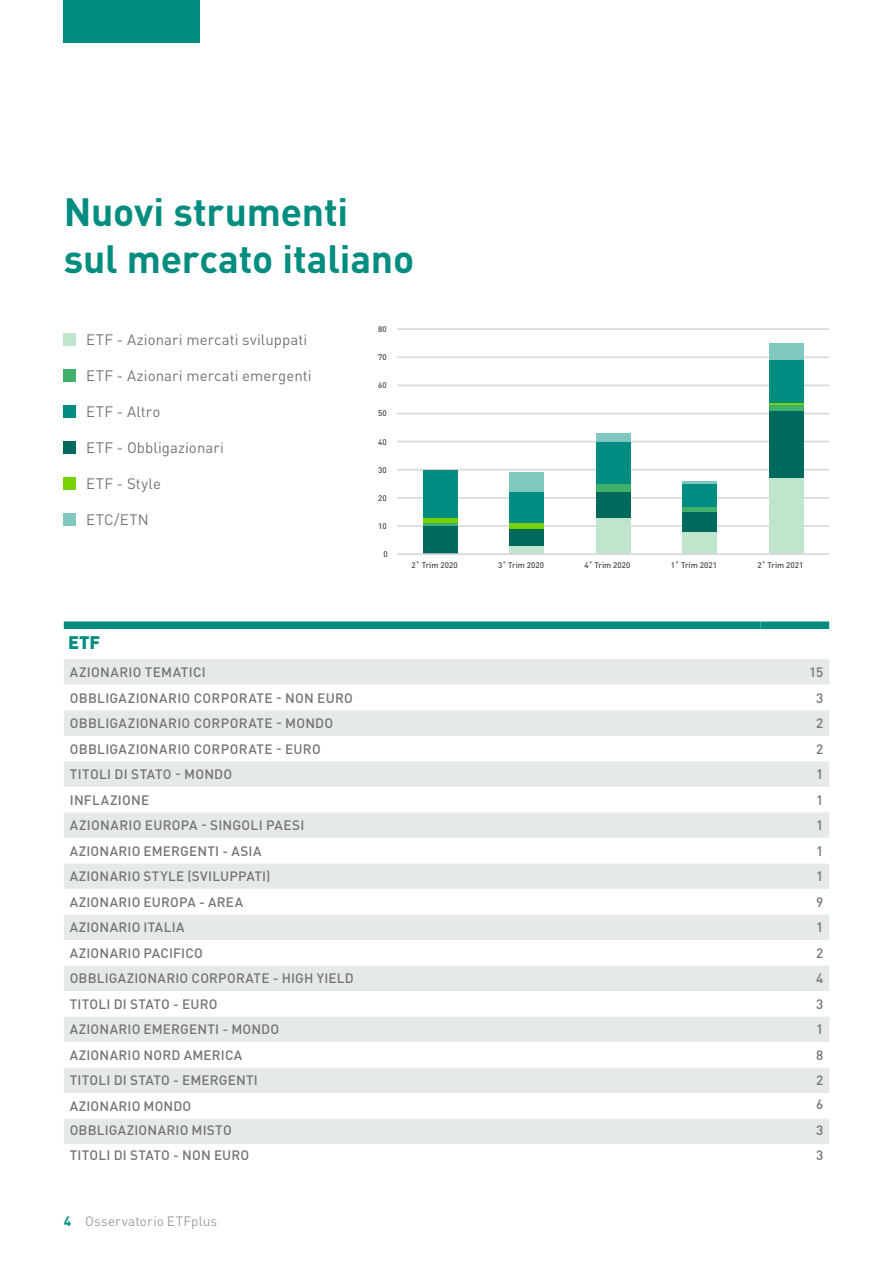
<style>
.page{position:relative;width:893px;height:1263px;background:#fff}
.page>*{position:absolute;margin:0;border:0;box-sizing:border-box;transform-origin:0 0}
.t1{font:700 39px/46.8px "DIN Pro";letter-spacing:-.005em;color:#008d7f}
.t2{font:900 18px "DIN Pro";color:#008d7f}
.t3{font:15px "DIN Pro";letter-spacing:.005em;color:#747474}
.t4{font:500 13.5px "DIN Pro";letter-spacing:.02em;color:#747474}
.t5{font:13.5px "DIN Pro";letter-spacing:.015em;color:#9d9d9c}
.t6{font:500 8.1px "DIN Pro";color:#454545}
.s1{font-weight:700;color:#008d7f}
</style>
<div class="page">
<div style="left:64px;top:0;width:136px;height:43px;background:#008d7f"></div>
<div style="left:64px;top:659px;width:765px;height:26px;background:#e6e9ea"></div>
<svg style="left:64px;top:710px;width:765px;height:434px;fill:#e6e9ea"></svg>
<svg style="left:64px;top:838px;width:765px;height:280px"></svg>
<div style="left:64px;top:621px;width:696px;height:8px;background:#008d7f"></div>
<div style="left:760px;top:621px;width:69px;height:8px;background:#008d7f"></div>
<div style="left:64px;top:333px;width:12px;height:12px;background:#bfe6cc"></div>
<div style="left:64px;top:441px;width:12px;height:12px;background:#00695e"></div>
<div style="left:64px;top:369px;width:12px;height:12px;background:#40b06b"></div>
<div style="left:64px;top:477px;width:12px;height:12px;background:#78d100"></div>
<div style="left:64px;top:405px;width:12px;height:12px;background:#008c80"></div>
<div style="left:64px;top:513px;width:12px;height:12px;background:#80c7bf"></div>
<hr style="left:397px;top:525px;width:432px;height:2px;background:#d9d9d9">
<hr style="left:397px;top:497px;width:432px;height:2px;background:#d9d9d9">
<hr style="left:397px;top:469px;width:432px;height:1px;background:#d9d9d9">
<hr style="left:397px;top:441px;width:432px;height:1px;background:#d9d9d9">
<hr style="left:397px;top:413px;width:432px;height:1px;background:#d9d9d9">
<hr style="left:397px;top:385px;width:432px;height:1px;background:#d9d9d9">
<hr style="left:397px;top:356px;width:432px;height:2px;background:#d9d9d9">
<hr style="left:397px;top:328px;width:432px;height:2px;background:#d9d9d9">
<div style="left:509px;top:546px;width:35px;height:8px;background:#bfe6cc"></div>
<div style="left:596px;top:517px;width:35px;height:37px;background:#bfe6cc"></div>
<div style="left:682px;top:532px;width:35px;height:22px;background:#bfe6cc"></div>
<div style="left:769px;top:478px;width:34px;height:76px;background:#bfe6cc"></div>
<div style="left:423px;top:526px;width:35px;height:28px;background:#00695e"></div>
<div style="left:509px;top:529px;width:35px;height:17px;background:#00695e"></div>
<div style="left:596px;top:492px;width:35px;height:25px;background:#00695e"></div>
<div style="left:682px;top:512px;width:35px;height:20px;background:#00695e"></div>
<div style="left:769px;top:411px;width:34px;height:67px;background:#00695e"></div>
<hr style="left:423px;top:523px;width:35px;height:3px;background:#40b06b">
<div style="left:596px;top:484px;width:35px;height:8px;background:#40b06b"></div>
<div style="left:682px;top:506px;width:35px;height:6px;background:#40b06b"></div>
<div style="left:769px;top:405px;width:34px;height:6px;background:#40b06b"></div>
<div style="left:423px;top:517px;width:35px;height:6px;background:#78d100"></div>
<div style="left:509px;top:523px;width:35px;height:6px;background:#78d100"></div>
<hr style="left:769px;top:402px;width:34px;height:3px;background:#78d100">
<div style="left:423px;top:470px;width:35px;height:47px;background:#008c80"></div>
<div style="left:509px;top:492px;width:35px;height:31px;background:#008c80"></div>
<div style="left:596px;top:442px;width:35px;height:42px;background:#008c80"></div>
<div style="left:682px;top:484px;width:35px;height:22px;background:#008c80"></div>
<div style="left:769px;top:360px;width:34px;height:42px;background:#008c80"></div>
<div style="left:509px;top:473px;width:35px;height:19px;background:#80c7bf"></div>
<div style="left:596px;top:433px;width:35px;height:9px;background:#80c7bf"></div>
<hr style="left:682px;top:481px;width:35px;height:3px;background:#80c7bf">
<div style="left:769px;top:343px;width:34px;height:17px;background:#80c7bf"></div>
<hr style="left:397px;top:553px;width:432px;height:2px;background:#d9d9d9">
<h1 class="t1" style="left:64px;top:184px;width:352px">Nuovi strumenti<br>sul mercato italiano</h1>
<p class="t3" style="left:86px;top:328px;width:222px">ETF - Azionari mercati sviluppati</p>
<p class="t3" style="left:86px;top:364px;width:227px">ETF - Azionari mercati emergenti</p>
<p class="t3" style="left:86px;top:400px;width:76px">ETF - Altro</p>
<p class="t3" style="left:86px;top:436px;width:139px">ETF - Obbligazionari</p>
<p class="t3" style="left:86px;top:472px;width:76px">ETF - Style</p>
<p class="t3" style="left:86px;top:508px;width:64px">ETC/ETN</p>
<p class="t6" style="left:378px;top:322px;width:10px">80</p>
<p class="t6" style="left:378px;top:351px;width:10px">70</p>
<p class="t6" style="left:378px;top:379px;width:10px">60</p>
<p class="t6" style="left:378px;top:407px;width:10px">50</p>
<p class="t6" style="left:378px;top:435px;width:10px">40</p>
<p class="t6" style="left:378px;top:463px;width:10px">30</p>
<p class="t6" style="left:378px;top:491px;width:10px">20</p>
<p class="t6" style="left:378px;top:519px;width:10px">10</p>
<p class="t6" style="left:384px;top:547px;width:6px">0</p>
<p class="t6" style="left:412px;top:559px;width:48px">2˚ Trim 2020</p>
<p class="t6" style="left:498px;top:559px;width:48px">3˚ Trim 2020</p>
<p class="t6" style="left:584px;top:559px;width:48px">4˚ Trim 2020</p>
<p class="t6" style="left:671px;top:559px;width:48px">1˚ Trim 2021</p>
<p class="t6" style="left:757px;top:559px;width:48px">2˚ Trim 2021</p>
<h2 class="t2" style="left:68px;top:627px;width:34px">ETF</h2>
<p class="t4" style="left:70px;top:661px;width:138px">AZIONARIO TEMATICI</p>
<p class="t4" style="left:809px;top:661px;width:15px">15</p>
<p class="t4" style="left:70px;top:687px;width:285px">OBBLIGAZIONARIO CORPORATE - NON EURO</p>
<p class="t4" style="left:816px;top:687px;width:9px">3</p>
<p class="t4" style="left:70px;top:712px;width:265px">OBBLIGAZIONARIO CORPORATE - MONDO</p>
<p class="t4" style="left:816px;top:712px;width:9px">2</p>
<p class="t4" style="left:70px;top:738px;width:252px">OBBLIGAZIONARIO CORPORATE - EURO</p>
<p class="t4" style="left:816px;top:738px;width:9px">2</p>
<p class="t4" style="left:70px;top:763px;width:164px">TITOLI DI STATO - MONDO</p>
<p class="t4" style="left:816px;top:763px;width:9px">1</p>
<p class="t4" style="left:70px;top:789px;width:81px">INFLAZIONE</p>
<p class="t4" style="left:816px;top:789px;width:9px">1</p>
<p class="t4" style="left:70px;top:814px;width:236px">AZIONARIO EUROPA - SINGOLI PAESI</p>
<p class="t4" style="left:816px;top:814px;width:9px">1</p>
<p class="t4" style="left:70px;top:840px;width:193px">AZIONARIO EMERGENTI - ASIA</p>
<p class="t4" style="left:816px;top:840px;width:9px">1</p>
<p class="t4" style="left:70px;top:865px;width:202px">AZIONARIO STYLE (SVILUPPATI)</p>
<p class="t4" style="left:816px;top:865px;width:9px">1</p>
<p class="t4" style="left:70px;top:891px;width:175px">AZIONARIO EUROPA - AREA</p>
<p class="t4" style="left:816px;top:891px;width:9px">9</p>
<p class="t4" style="left:70px;top:916px;width:116px">AZIONARIO ITALIA</p>
<p class="t4" style="left:816px;top:916px;width:9px">1</p>
<p class="t4" style="left:70px;top:942px;width:135px">AZIONARIO PACIFICO</p>
<p class="t4" style="left:816px;top:942px;width:9px">2</p>
<p class="t4" style="left:70px;top:967px;width:286px">OBBLIGAZIONARIO CORPORATE - HIGH YIELD</p>
<p class="t4" style="left:816px;top:967px;width:9px">4</p>
<p class="t4" style="left:70px;top:993px;width:149px">TITOLI DI STATO - EURO</p>
<p class="t4" style="left:816px;top:993px;width:9px">3</p>
<p class="t4" style="left:70px;top:1018px;width:211px">AZIONARIO EMERGENTI - MONDO</p>
<p class="t4" style="left:816px;top:1018px;width:9px">1</p>
<p class="t4" style="left:70px;top:1044px;width:174px">AZIONARIO NORD AMERICA</p>
<p class="t4" style="left:816px;top:1044px;width:9px">8</p>
<p class="t4" style="left:70px;top:1070px;width:190px">TITOLI DI STATO - EMERGENTI</p>
<p class="t4" style="left:816px;top:1070px;width:9px">2</p>
<p class="t4" style="left:70px;top:1095px;width:123px">AZIONARIO MONDO</p>
<p class="t4" style="left:816px;top:1093px;width:9px">6</p>
<p class="t4" style="left:70px;top:1119px;width:163px">OBBLIGAZIONARIO MISTO</p>
<p class="t4" style="left:816px;top:1119px;width:9px">3</p>
<p class="t4" style="left:70px;top:1144px;width:181px">TITOLI DI STATO - NON EURO</p>
<p class="t4" style="left:816px;top:1144px;width:9px">3</p>
<p class="t5" style="left:64px;top:1211px;width:155px"><span class="s1">4</span> Osservatorio ETFplus</p>
</div>
